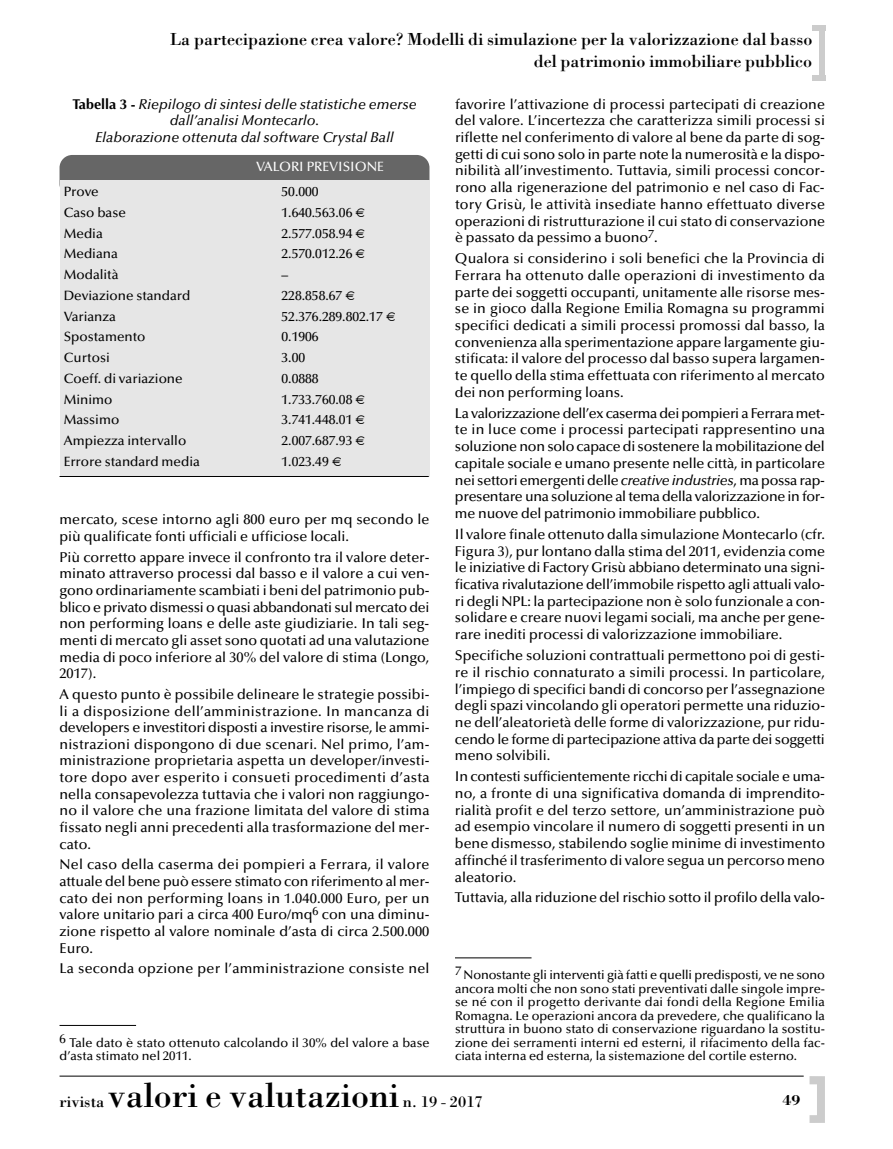
<style>
.page{position:relative;width:893px;height:1149px;background:#fff}
.page>*{position:absolute;margin:0;border:0;box-sizing:border-box;transform-origin:0 0}
.t1{font:36px "Bodoni";color:#000}
.t2{font:18px/22.2px "Bodoni";color:#000;text-align:right}
.t3{font:700 15px "Bodoni";color:#000}
.t4{font:500 14.25px/16.6px "Optima";color:#000;text-align:justify}
.t5{font:italic 500 14.25px/16.5px "Optima";color:#000;text-align:center}
.t6{font:500 13.5px "Optima";color:#000}
.t7{font:500 13.5px "Optima";color:#fff}
.t8{font:500 12.75px/13.5px "Optima";color:#000}
.s1{font-weight:700;font-style:normal}
.s2{font-style:italic}
.s3{font-size:16.5px}
</style>
<div class="page">
<div style="left:820px;top:26px;width:5px;height:51px;background:#ccc"></div>
<div style="left:812px;top:26px;width:13px;height:5px;background:#ccc"></div>
<div style="left:812px;top:75px;width:13px;height:6px;background:#ccc"></div>
<svg style="left:809px;top:1076px;width:16px;height:46px"></svg>
<hr style="left:60px;top:1075px;width:744px;height:1px;background:#000">
<hr style="left:60px;top:1024px;width:76px;height:1px;background:#000">
<hr style="left:455px;top:957px;width:76px;height:1px;background:#000">
<div style="left:60px;top:155px;width:369px;height:42px;background:#666;border-radius:13px"></div>
<div style="left:60px;top:180px;width:369px;height:296px;background:#e6e6e6"></div>
<hr style="left:60px;top:476px;width:369px;height:1px;background:#000">
<p class="t2" style="left:170px;top:28px;width:644px">La partecipazione crea valore? Modelli di simulazione per la valorizzazione dal basso del patrimonio immobiliare pubblico</p>
<p class="t5" style="left:72px;top:97px;width:346px"><span class="s1">Tabella 3 -</span> Riepilogo di sintesi delle statistiche emerse dall’analisi Montecarlo.<br>Elaborazione ottenuta dal software Crystal Ball</p>
<p class="t7" style="left:256px;top:161px;width:129px">VALORI PREVISIONE</p>
<p class="t6" style="left:64px;top:186px;width:36px">Prove</p>
<p class="t6" style="left:282px;top:186px;width:39px">50.000</p>
<p class="t6" style="left:64px;top:207px;width:64px">Caso base</p>
<p class="t6" style="left:282px;top:207px;width:72px">1.640.563.06</p>
<p class="t6" style="left:64px;top:228px;width:41px">Media</p>
<p class="t6" style="left:282px;top:228px;width:72px">2.577.058.94</p>
<p class="t6" style="left:64px;top:248px;width:56px">Mediana</p>
<p class="t6" style="left:282px;top:248px;width:72px">2.570.012.26</p>
<p class="t6" style="left:64px;top:269px;width:56px">Modalità</p>
<p class="t6" style="left:282px;top:269px;width:8px">–</p>
<p class="t6" style="left:64px;top:290px;width:128px">Deviazione standard</p>
<p class="t6" style="left:282px;top:290px;width:62px">228.858.67</p>
<p class="t6" style="left:64px;top:311px;width:54px">Varianza</p>
<p class="t6" style="left:282px;top:311px;width:103px">52.376.289.802.17</p>
<p class="t6" style="left:64px;top:331px;width:83px">Spostamento</p>
<p class="t6" style="left:282px;top:331px;width:39px">0.1906</p>
<p class="t6" style="left:64px;top:352px;width:48px">Curtosi</p>
<p class="t6" style="left:282px;top:352px;width:25px">3.00</p>
<p class="t6" style="left:64px;top:373px;width:120px">Coeff. di variazione</p>
<p class="t6" style="left:282px;top:373px;width:39px">0.0888</p>
<p class="t6" style="left:64px;top:394px;width:50px">Minimo</p>
<p class="t6" style="left:282px;top:394px;width:72px">1.733.760.08</p>
<p class="t6" style="left:64px;top:414px;width:57px">Massimo</p>
<p class="t6" style="left:282px;top:414px;width:72px">3.741.448.01</p>
<p class="t6" style="left:64px;top:435px;width:124px">Ampiezza intervallo</p>
<p class="t6" style="left:282px;top:435px;width:72px">2.007.687.93</p>
<p class="t6" style="left:64px;top:456px;width:138px">Errore standard media</p>
<p class="t6" style="left:282px;top:456px;width:49px">1.023.49</p>
<p class="t4" style="left:60px;top:512px;width:371px">mercato, scese intorno agli 800 euro per mq secondo le più qualificate fonti ufficiali e ufficiose locali.</p>
<p class="t4" style="left:60px;top:550px;width:372px">Più corretto appare invece il confronto tra il valore deter&shy;minato attraverso processi dal basso e il valore a cui ven&shy;gono ordinariamente scambiati i beni del patrimonio pub&shy;blico e privato dismessi o quasi abbandonati sul mercato dei non performing loans e delle aste giudiziarie. In tali seg&shy;menti di mercato gli asset sono quotati ad una valutazione media di poco inferiore al 30% del valore di stima (Longo, 2017).</p>
<p class="t4" style="left:59px;top:687px;width:371px">A questo punto è possibile delineare le strategie possibi&shy;li a disposizione dell’amministrazione. In mancanza di developers e investitori disposti a investire risorse, le ammi&shy;nistrazioni dispongono di due scenari. Nel primo, l’am&shy;ministrazione proprietaria aspetta un developer/investi&shy;tore dopo aver esperito i consueti procedimenti d’asta nella consapevolezza tuttavia che i valori non raggiungo&shy;no il valore che una frazione limitata del valore di stima fissato negli anni precedenti alla trasformazione del mer&shy;cato.</p>
<p class="t4" style="left:59px;top:857px;width:371px">Nel caso della caserma dei pompieri a Ferrara, il valore attuale del bene può essere stimato con riferimento al mer&shy;cato dei non performing loans in 1.040.000 Euro, per un valore unitario pari a circa 400 Euro/mq<sup>6</sup> con una diminu&shy;zione rispetto al valore nominale d’asta di circa 2.500.000<br>Euro.</p>
<p class="t4" style="left:60px;top:961px;width:371px">La seconda opzione per l’amministrazione consiste nel</p>
<p class="t8" style="left:60px;top:1036px;width:371px">6 Tale dato è stato ottenuto calcolando il 30% del valore a base d’asta stimato nel 2011.</p>
<p class="t4" style="left:455px;top:97px;width:372px">favorire l’attivazione di processi partecipati di creazione del valore. L’incertezza che caratterizza simili processi si riflette nel conferimento di valore al bene da parte di sog&shy;getti di cui sono solo in parte note la numerosità e la dispo&shy;nibilità all’investimento. Tuttavia, simili processi concor&shy;rono alla rigenerazione del patrimonio e nel caso di Fac&shy;tory Grisù, le attività insediate hanno effettuato diverse operazioni di ristrutturazione il cui stato di conservazione è passato da pessimo a buono<sup>7</sup>.</p>
<p class="t4" style="left:455px;top:251px;width:372px">Qualora si considerino i soli benefici che la Provincia di Ferrara ha ottenuto dalle operazioni di investimento da parte dei soggetti occupanti, unitamente alle risorse mes&shy;se in gioco dalla Regione Emilia Romagna su programmi specifici dedicati a simili processi promossi dal basso, la convenienza alla sperimentazione appare largamente giu&shy;stificata: il valore del processo dal basso supera largamen&shy;te quello della stima effettuata con riferimento al mercato dei non performing loans.</p>
<p class="t4" style="left:455px;top:406px;width:371px">La valorizzazione dell’ex caserma dei pompieri a Ferrara met&shy;te in luce come i processi partecipati rappresentino una soluzione non solo capace di sostenere la mobilitazione del capitale sociale e umano presente nelle città, in particolare nei settori emergenti delle <span class="s2">creative industries</span>, ma possa rap&shy;presentare una soluzione al tema della valorizzazione in for&shy;me nuove del patrimonio immobiliare pubblico.</p>
<p class="t4" style="left:455px;top:527px;width:371px">Il valore finale ottenuto dalla simulazione Montecarlo (cfr.<br>Figura 3), pur lontano dalla stima del 2011, evidenzia come le iniziative di Factory Grisù abbiano determinato una signi&shy;ficativa rivalutazione dell’immobile rispetto agli attuali valo&shy;ri degli NPL: la partecipazione non è solo funzionale a con&shy;solidare e creare nuovi legami sociali, ma anche per gene&shy;rare inediti processi di valorizzazione immobiliare.</p>
<p class="t4" style="left:455px;top:648px;width:372px">Specifiche soluzioni contrattuali permettono poi di gesti&shy;re il rischio connaturato a simili processi. In particolare, l’impiego di specifici bandi di concorso per l’assegnazione degli spazi vincolando gli operatori permette una riduzio&shy;ne dell’aleatorietà delle forme di valorizzazione, pur ridu&shy;cendo le forme di partecipazione attiva da parte dei soggetti meno solvibili.</p>
<p class="t4" style="left:455px;top:769px;width:372px">In contesti sufficientemente ricchi di capitale sociale e uma&shy;no, a fronte di una significativa domanda di imprendito&shy;rialità profit e del terzo settore, un’amministrazione può ad esempio vincolare il numero di soggetti presenti in un bene dismesso, stabilendo soglie minime di investimento affinché il trasferimento di valore segua un percorso meno aleatorio.</p>
<p class="t4" style="left:455px;top:890px;width:371px">Tuttavia, alla riduzione del rischio sotto il profilo della valo-</p>
<p class="t8" style="left:455px;top:969px;width:372px;text-align:justify">7 Nonostante gli interventi già fatti e quelli predisposti, ve ne sono ancora molti che non sono stati preventivati dalle singole impre&shy;se né con il progetto derivante dai fondi della Regione Emilia Romagna. Le operazioni ancora da prevedere, che qualificano la struttura in buono stato di conservazione riguardano la sostitu&shy;zione dei serramenti interni ed esterni, il rifacimento della fac&shy;ciata interna ed esterna, la sistemazione del cortile esterno.</p>
<h1 class="t1" style="left:60px;top:1072px;width:425px"><span class="s3">rivista</span> valori e valutazioni <span class="s3">n. 19 - 2017</span></h1>
<p class="t3" style="left:782px;top:1090px;width:20px">49</p>
</div>
